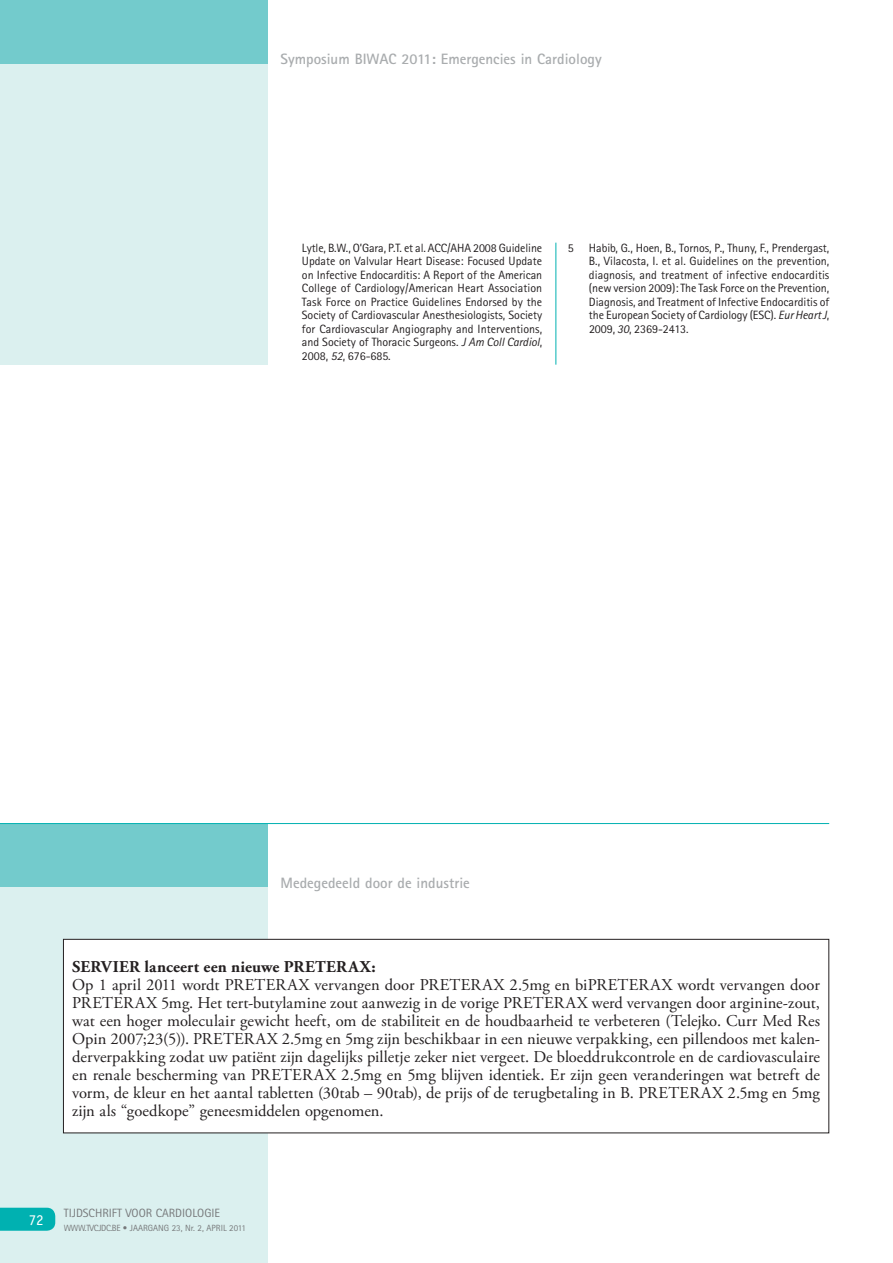
<style>
.page{position:relative;width:893px;height:1263px;background:#fff}
.page>*{position:absolute;margin:0;border:0;box-sizing:border-box;transform-origin:0 0}
.t1{font:16.5px/18px "Adobe Garamond Pro";color:#231f20;text-align:justify}
.t2{font:700 16.5px "Adobe Garamond Pro";letter-spacing:.015em;color:#231f20}
.t3{font:700 15px "Rotis Sans Serif";color:#a9acae}
.t4{font:15px "Officina Sans Std";color:#fff}
.t5{font:12px/13.5px "Rotis Sans Serif";letter-spacing:-.005em;color:#231f20;text-align:justify}
.t6{font:12px "Rotis Sans Serif";color:#77797b}
.t7{font:9px "Rotis Sans Serif";color:#77797b}
.s1{font-style:italic}
</style>
<div class="page">
<div style="left:0;top:824px;width:268px;height:64px;background:#73cbcc"></div>
<div style="left:0;top:888px;width:268px;height:375px;background:#dbf0ef"></div>
<svg style="left:0;top:1208px;width:55px;height:23px"></svg>
<div style="left:0;top:0;width:268px;height:64px;background:#73cbcc"></div>
<div style="left:0;top:64px;width:268px;height:301px;background:#dbf0ef"></div>
<hr style="left:555px;top:243px;width:1px;height:122px;background:#00b1b1">
<hr style="left:0;top:823px;width:829px;height:1px;background:#00b1b1">
<div style="left:63px;top:939px;width:766px;height:194px;background:#fff"></div>
<div style="left:63px;top:939px;width:766px;height:194px;border:1px solid #231f20"></div>
<p class="t3" style="left:281px;top:49px;width:323px">Symposium BIWAC 2011: Emergencies in Cardiology</p>
<p class="t5" style="left:302px;top:241px;width:157px">Lytle, B.W., O’Gara, P.T. et al. ACC/AHA</p>
<p class="t5" style="left:302px;top:241px;width:242px;text-indent:171px">2008 Guideline Update on Valvular Heart Disease: Focused Update on I nfective Endocarditis: A Report of the American College of Cardiology/American H eart Association Task Force on Practice Guidelines Endorsed by the Society of Cardiovascular Anesthesiologists, Society for Cardiovascular Angiography and I nterventions, and Society of Thoracic Surgeons. <span class="s1">J Am Coll Cardiol</span>, 2008, <span class="s1">52</span>, 676-685.</p>
<p class="t5" style="left:589px;top:241px;width:242px;text-indent:-21px">5 Habib, G., Hoen, B., Tornos, P., Thuny, F., Prendergast, B., Vilacosta, I. et al. Guidelines on the prevention, diagnosis, and treatment of infective endocarditis (new version 2009): The Task Force on the Prevention, Diagnosis, and Treatment of I nfective Endocarditis of the European Society of Cardiology (ESC). <span class="s1">Eur Heart J</span>, 2009, <span class="s1">30</span>, 2369-2413.</p>
<p class="t3" style="left:281px;top:873px;width:191px">Medegedeeld door de industrie</p>
<p class="t2" style="left:72px;top:957px;width:305px">SERVIER lanceert een nieuwe PRETERAX:</p>
<p class="t1" style="left:72px;top:976px;width:749px">Op 1 april 2011 wordt PRETERAX vervangen door PRETERAX 2.5mg en biPRETERAX wordt vervangen door PRETERAX 5mg. Het tert-butylamine zout aanwezig in de vorige PRETERAX werd vervangen door arginine-zout, wat een hoger moleculair gewicht heeft, om de stabiliteit en de houdbaarheid te verbeteren (Telejko. Curr Med Res Opin 2007;23(5)). PRETERAX 2.5mg en 5mg zijn beschikbaar in een nieuwe verpakking, een pillendoos met kalen&shy;derverpakking zodat uw patiënt zijn dagelijks pilletje zeker niet vergeet. De bloeddrukcontrole en de cardiovasculaire en renale bescherming van PRETERAX 2.5mg en 5mg blijven identiek. Er zijn geen veranderingen wat betreft de vorm, de kleur en het aantal tabletten (30tab – 90tab), de prijs of de terugbetaling in B. PRETERAX 2.5mg en 5mg zijn als “goedkope” geneesmiddelen opgenomen.</p>
<p class="t4" style="left:29px;top:1211px;width:16px">72</p>
<p class="t6" style="left:64px;top:1206px;width:158px">Tijdschrift voor Cardiologie</p>
<p class="t7" style="left:64px;top:1222px;width:184px">www.tvcjdc.be • jaargang 23, nr. 2, april 2011</p>
</div>
